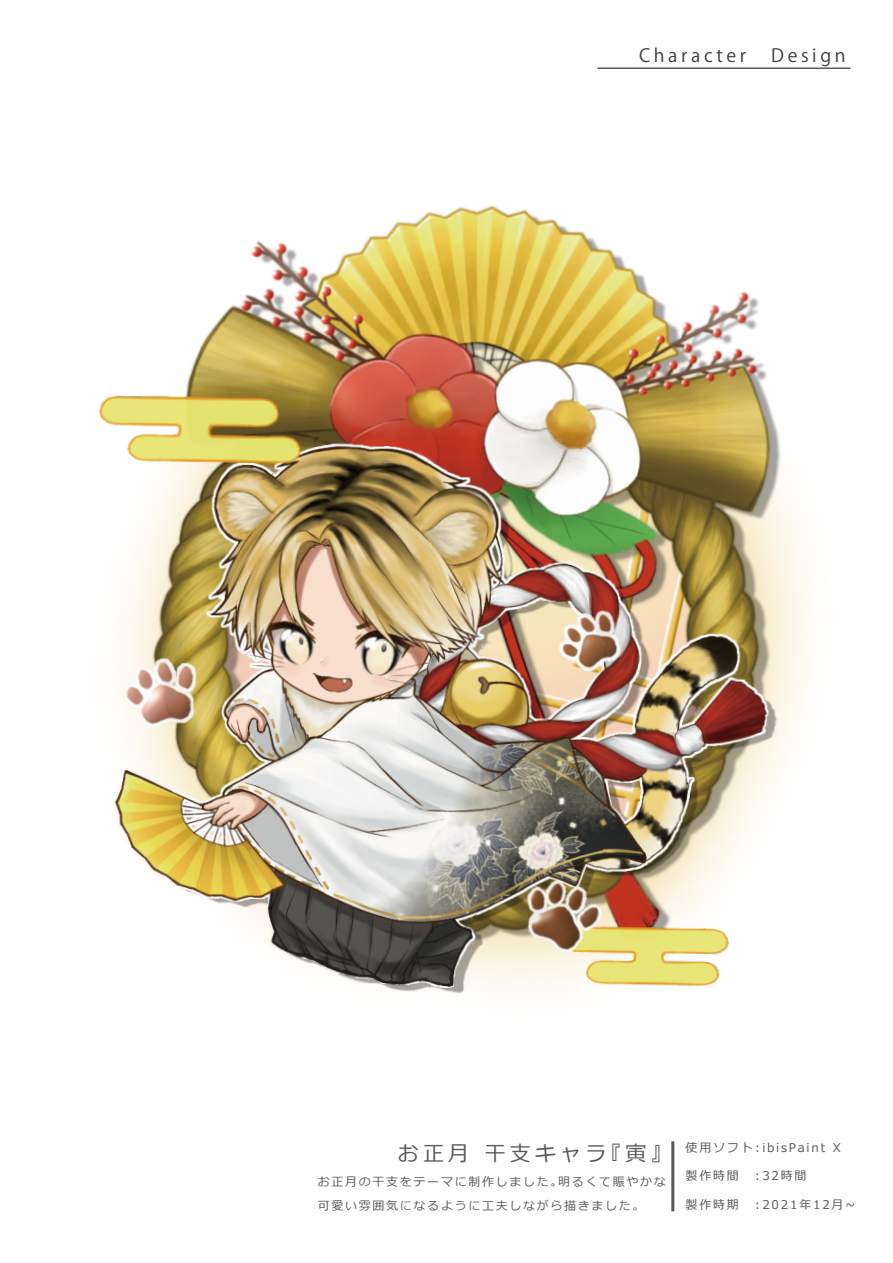
<style>
.page{position:relative;width:893px;height:1263px;background:#fff}
.page>*{position:absolute;margin:0;border:0;box-sizing:border-box;transform-origin:0 0}
.t1{font:21px "Meiryo";letter-spacing:.2em;color:#595757}
.t2{font:18px "Koz Go Pr 6 N";letter-spacing:.2em;color:#3e3a39}
.t3{font:12px/23.7px "Meiryo";letter-spacing:.14em;color:#595757}
</style>
<div class="page">
<img style="left:99px;top:67px;width:752px;height:1125px">
<hr style="left:671px;top:1141px;width:3px;height:70px;background:#595757">
<h2 class="t2" style="left:639px;top:45px;width:208px">Character　Design</h2>
<h1 class="t1" style="left:398px;top:1138px;width:275px">お正月 干支キャラ『寅』</h1>
<p class="t3" style="left:318px;top:1171px;width:349px">お正月の干支をテーマに制作しました。明るくて賑やかな可愛い雰囲気になるように工夫しながら描きました。</p>
<p class="t3" style="left:685px;top:1136px;width:157px">使用ソフト︓ibisPaint X</p>
<p class="t3" style="left:685px;top:1164px;width:123px">製作時間　︓32時間</p>
<p class="t3" style="left:685px;top:1193px;width:171px">製作時期　︓2021年12月~</p>
</div>
